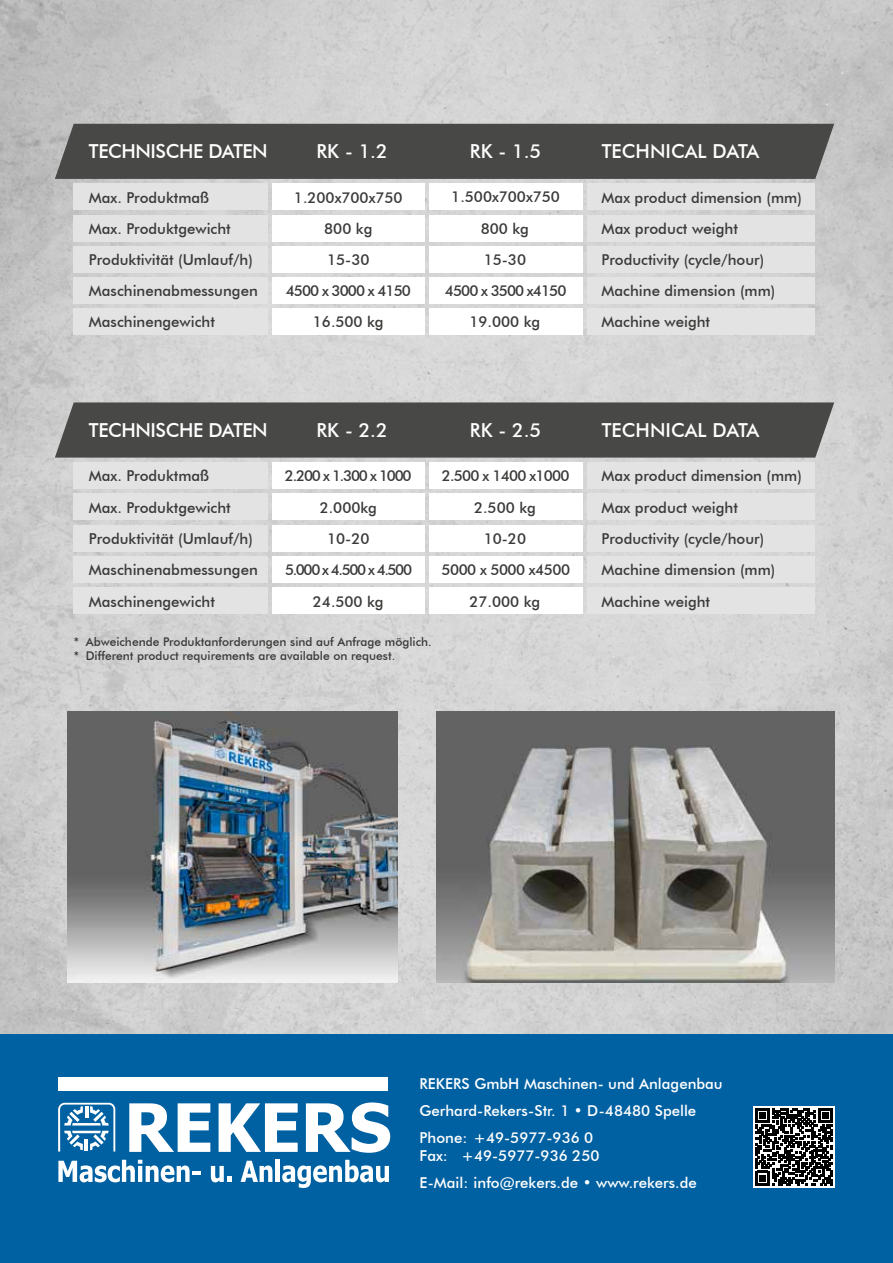
<style>
.page{position:relative;width:893px;height:1263px;background:#fff}
.page>*{position:absolute;margin:0;border:0;box-sizing:border-box;transform-origin:0 0}
.t1{font:500 19.35px "Futura BT";letter-spacing:-.025em;color:#fff}
.t2{font:500 19.35px "Futura BT";color:#fff}
.t3{font:500 15.15px "Futura BT";color:#3a3a39}
.t4{font:500 15px/31.3px "Futura BT";color:#3a3a39;text-align:center}
.t5{font:500 15px/27px "Futura BT";color:#fff}
.t6{font:500 15px "Futura BT";letter-spacing:-.06em;color:#3a3a39}
.t7{font:500 15px "Futura BT";letter-spacing:-.09em;color:#3a3a39}
.t8{font:500 15px "Futura BT";letter-spacing:-.08em;color:#3a3a39}
.t9{font:500 15px "Futura BT";letter-spacing:-.05em;color:#3a3a39}
.t10{font:500 15px "Futura BT";letter-spacing:-.03em;color:#3a3a39}
.t11{font:500 12px/14.4px "Futura BT";color:#3a3a39}
</style>
<div class="page">
<img style="left:0;top:0;width:893px;height:1035px">
<div style="left:0;top:1035px;width:893px;height:228px;background:#0061a2"></div>
<svg style="left:58px;top:1103px;width:57px;height:48px"></svg>
<svg style="left:129px;top:1103px;width:81px;height:49px"></svg>
<svg style="left:219px;top:1103px;width:79px;height:49px"></svg>
<svg style="left:306px;top:1102px;width:84px;height:51px"></svg>
<svg style="left:58px;top:1160px;width:143px;height:22px"></svg>
<svg style="left:211px;top:1166px;width:21px;height:16px"></svg>
<svg style="left:241px;top:1161px;width:31px;height:21px"></svg>
<hr style="left:276px;top:1160px;width:4px;height:22px;background:#fff">
<svg style="left:282px;top:1160px;width:107px;height:28px"></svg>
<div style="left:59px;top:1077px;width:329px;height:14px;background:#fff"></div>
<div style="left:753px;top:1106px;width:82px;height:82px;background:#fff"></div>
<svg style="left:755px;top:1108px;width:78px;height:77px"></svg>
<img style="left:436px;top:712px;width:398px;height:270px">
<img style="left:67px;top:712px;width:331px;height:270px">
<div style="left:74px;top:184px;width:194px;height:26px;background:#e3e3e3"></div>
<div style="left:272px;top:184px;width:152px;height:26px;background:#fff"></div>
<div style="left:55px;top:124px;width:779px;height:55px;background:#484847"></div>
<div style="left:587px;top:184px;width:228px;height:26px;background:#e3e3e3"></div>
<div style="left:74px;top:215px;width:194px;height:26px;background:#e3e3e3"></div>
<div style="left:272px;top:215px;width:152px;height:26px;background:#fff"></div>
<div style="left:587px;top:215px;width:228px;height:26px;background:#e3e3e3"></div>
<div style="left:74px;top:246px;width:194px;height:27px;background:#e3e3e3"></div>
<div style="left:272px;top:246px;width:152px;height:27px;background:#fff"></div>
<div style="left:587px;top:246px;width:228px;height:27px;background:#e3e3e3"></div>
<div style="left:74px;top:277px;width:194px;height:26px;background:#e3e3e3"></div>
<div style="left:272px;top:277px;width:152px;height:26px;background:#fff"></div>
<div style="left:587px;top:277px;width:228px;height:26px;background:#e3e3e3"></div>
<div style="left:74px;top:308px;width:194px;height:26px;background:#e3e3e3"></div>
<div style="left:272px;top:308px;width:152px;height:26px;background:#fff"></div>
<div style="left:587px;top:308px;width:228px;height:26px;background:#e3e3e3"></div>
<div style="left:429px;top:184px;width:153px;height:26px;background:#fff"></div>
<div style="left:429px;top:215px;width:153px;height:26px;background:#fff"></div>
<div style="left:429px;top:246px;width:153px;height:27px;background:#fff"></div>
<div style="left:429px;top:277px;width:153px;height:26px;background:#fff"></div>
<div style="left:429px;top:308px;width:153px;height:26px;background:#fff"></div>
<div style="left:74px;top:462px;width:194px;height:27px;background:#e3e3e3"></div>
<div style="left:272px;top:462px;width:152px;height:27px;background:#fff"></div>
<div style="left:55px;top:402px;width:779px;height:56px;background:#484847"></div>
<div style="left:587px;top:462px;width:228px;height:27px;background:#e3e3e3"></div>
<div style="left:74px;top:494px;width:194px;height:26px;background:#e3e3e3"></div>
<div style="left:272px;top:494px;width:152px;height:26px;background:#fff"></div>
<div style="left:587px;top:494px;width:228px;height:26px;background:#e3e3e3"></div>
<div style="left:74px;top:525px;width:194px;height:26px;background:#e3e3e3"></div>
<div style="left:272px;top:525px;width:152px;height:26px;background:#fff"></div>
<div style="left:587px;top:525px;width:228px;height:26px;background:#e3e3e3"></div>
<div style="left:74px;top:557px;width:194px;height:26px;background:#e3e3e3"></div>
<div style="left:272px;top:557px;width:152px;height:26px;background:#fff"></div>
<div style="left:587px;top:557px;width:228px;height:26px;background:#e3e3e3"></div>
<div style="left:74px;top:588px;width:194px;height:26px;background:#e3e3e3"></div>
<div style="left:272px;top:588px;width:152px;height:26px;background:#fff"></div>
<div style="left:587px;top:588px;width:228px;height:26px;background:#e3e3e3"></div>
<div style="left:429px;top:462px;width:153px;height:27px;background:#fff"></div>
<div style="left:429px;top:494px;width:153px;height:26px;background:#fff"></div>
<div style="left:429px;top:525px;width:153px;height:26px;background:#fff"></div>
<div style="left:429px;top:556px;width:153px;height:27px;background:#fff"></div>
<div style="left:429px;top:588px;width:153px;height:26px;background:#fff"></div>
<p class="t1" style="left:89px;top:139px;width:180px">TECHNISCHE DATEN</p>
<p class="t1" style="left:316px;top:139px;width:73px">RK - 1.2</p>
<p class="t2" style="left:602px;top:139px;width:159px">TECHNICAL DATA</p>
<p class="t4" style="left:294px;top:181px;width:110px">1.200x700x750</p>
<p class="t4" style="left:602px;top:181px;width:202px">Max product dimension (mm)</p>
<p class="t4" style="left:89px;top:213px;width:143px">Max. Produktgewicht</p>
<p class="t4" style="left:324px;top:213px;width:50px">800 kg</p>
<p class="t3" style="left:602px;top:219px;width:138px">Max product weight</p>
<p class="t4" style="left:89px;top:244px;width:165px">Produktivität (Umlauf/h)</p>
<p class="t4" style="left:327px;top:244px;width:44px">15-30</p>
<p class="t4" style="left:602px;top:244px;width:164px">Productivity (cycle/hour)</p>
<p class="t4" style="left:89px;top:274px;width:170px">Maschinenabmessungen</p>
<p class="t6" style="left:286px;top:281px;width:127px">4500 x 3000 x 4150</p>
<p class="t4" style="left:602px;top:274px;width:175px">Machine dimension (mm)</p>
<p class="t4" style="left:89px;top:306px;width:128px">Maschinengewicht</p>
<p class="t4" style="left:313px;top:306px;width:72px">16.500 kg</p>
<p class="t4" style="left:602px;top:306px;width:110px">Machine weight</p>
<p class="t1" style="left:470px;top:139px;width:73px">RK - 1.5</p>
<p class="t4" style="left:89px;top:181px;width:122px">Max. Produktmaß</p>
<p class="t4" style="left:451px;top:181px;width:110px">1.500x700x750<br>800 kg<br>15-30</p>
<p class="t6" style="left:445px;top:281px;width:123px">4500 x 3500 x4150</p>
<p class="t4" style="left:469px;top:306px;width:72px">19.000 kg</p>
<p class="t1" style="left:89px;top:418px;width:180px">TECHNISCHE DATEN</p>
<p class="t1" style="left:316px;top:418px;width:73px">RK - 2.2</p>
<p class="t2" style="left:602px;top:418px;width:159px">TECHNICAL DATA</p>
<p class="t8" style="left:285px;top:467px;width:128px">2.200 x 1.300 x 1000</p>
<p class="t4" style="left:602px;top:460px;width:202px">Max product dimension (mm)</p>
<p class="t4" style="left:89px;top:491px;width:143px">Max. Produktgewicht</p>
<p class="t4" style="left:320px;top:491px;width:59px">2.000kg</p>
<p class="t3" style="left:602px;top:498px;width:138px">Max product weight</p>
<p class="t4" style="left:89px;top:523px;width:165px">Produktivität (Umlauf/h)</p>
<p class="t4" style="left:327px;top:523px;width:44px">10-20</p>
<p class="t4" style="left:602px;top:523px;width:164px">Productivity (cycle/hour)</p>
<p class="t4" style="left:89px;top:554px;width:170px">Maschinenabmessungen</p>
<p class="t4" style="left:602px;top:554px;width:175px">Machine dimension (mm)</p>
<p class="t4" style="left:89px;top:585px;width:128px">Maschinengewicht</p>
<p class="t4" style="left:313px;top:585px;width:72px">24.500 kg</p>
<p class="t4" style="left:602px;top:585px;width:110px">Machine weight</p>
<p class="t1" style="left:470px;top:418px;width:73px">RK - 2.5</p>
<p class="t4" style="left:89px;top:460px;width:122px">Max. Produktmaß</p>
<p class="t9" style="left:442px;top:467px;width:129px">2.500 x 1400 x1000</p>
<p class="t4" style="left:474px;top:491px;width:63px">2.500 kg<br>10-20</p>
<p class="t7" style="left:285px;top:561px;width:129px">5.000 x 4.500 x 4.500</p>
<p class="t10" style="left:441px;top:561px;width:130px">5000 x 5000 x4500</p>
<p class="t4" style="left:469px;top:585px;width:72px">27.000 kg</p>
<p class="t11" style="left:74px;top:634px;width:360px">* Abweichende Produktanforderungen sind auf Anfrage möglich. * Different product requirements are available on request.</p>
<p class="t5" style="left:420px;top:1070px;width:305px">REKERS GmbH Maschinen- und Anlagenbau<br>Gerhard-Rekers-Str. 1 • D-48480 Spelle<br>Phone: +49-5977-936 0</p>
<p class="t5" style="left:420px;top:1142px;width:279px">Fax: +49-5977-936 250<br>E-Mail: info@rekers.de • www.rekers.de</p>
</div>
